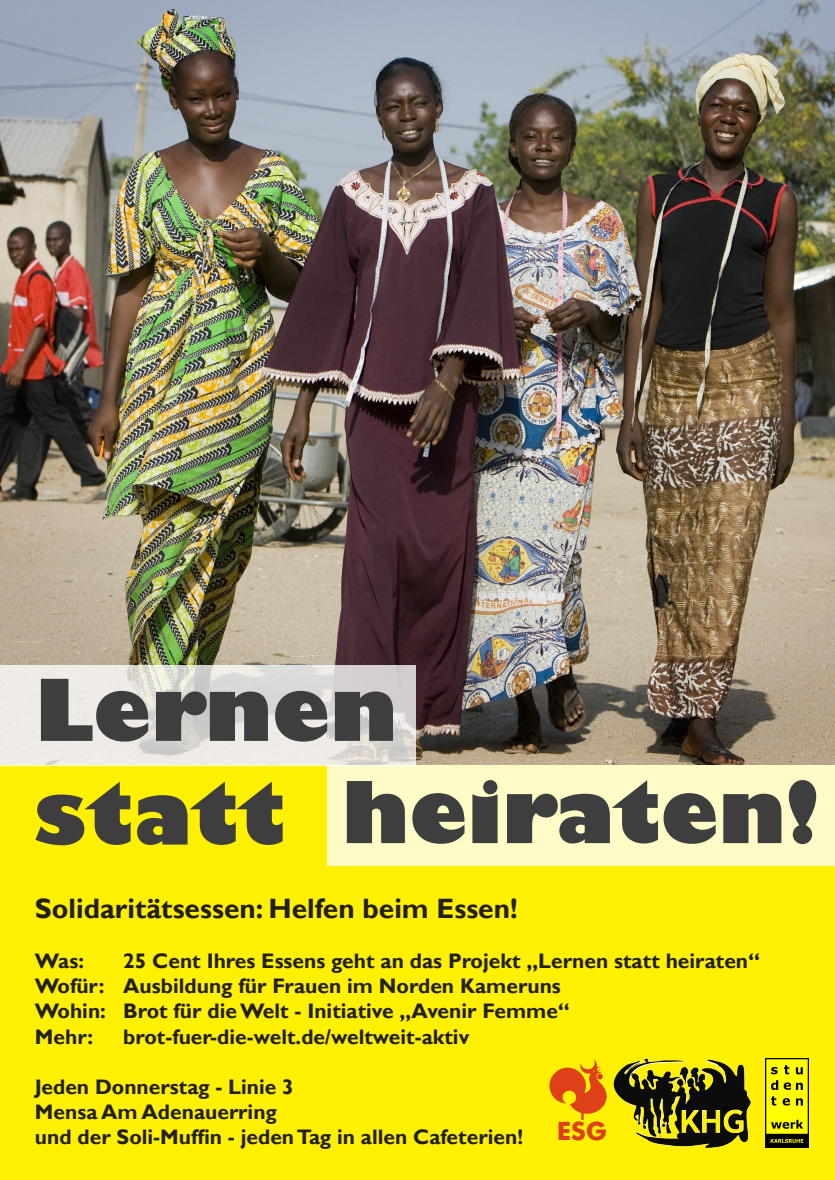
<style>
.page{position:relative;width:835px;height:1180px;background:#fff}
.page>*{position:absolute;margin:0;border:0;box-sizing:border-box;transform-origin:0 0}
.t1{font:800 83.3px "Gill Sans";color:#3e3e3f}
.t2{font:700 28px "Gill Sans";color:#231f20}
.t3{font:700 25.38px "Futura Md BT";color:#db401a}
.t4{font:700 21px "Gill Sans";color:#231f20}
</style>
<div class="page">
<img style="left:0;top:0;width:834px;height:765px">
<div style="left:0;top:766px;width:834px;height:414px;background:#fff101"></div>
<img style="left:765px;top:1059px;width:43px;height:88px">
<img style="left:613px;top:1059px;width:137px;height:88px">
<svg style="left:0;top:665px;width:415px;height:101px;background:#e4e0dc"></svg>
<div style="left:327px;top:765px;width:507px;height:101px;background:#fffbc6"></div>
<svg style="left:549px;top:1059px;width:57px;height:61px"></svg>
<p class="t1" style="left:35px;top:658px;width:363px">Lernen</p>
<p class="t1" style="left:35px;top:761px;width:252px">statt</p>
<p class="t1" style="left:342px;top:760px;width:478px">heiraten!</p>
<p class="t2" style="left:35px;top:891px;width:484px">Solidaritätsessen: Helfen beim Essen!</p>
<p class="t4" style="left:35px;top:948px;width:51px">Was:</p>
<p class="t4" style="left:123px;top:948px;width:638px">25 Cent Ihres Essens geht an das Projekt „Lernen statt heiraten“</p>
<p class="t4" style="left:35px;top:973px;width:527px">Wofür: Ausbildung für Frauen im Norden Kameruns</p>
<p class="t4" style="left:35px;top:998px;width:536px">Wohin: Brot für die Welt - Initiative „Avenir Femme“</p>
<p class="t4" style="left:35px;top:1024px;width:60px">Mehr:</p>
<p class="t4" style="left:123px;top:1024px;width:347px">brot-fuer-die-welt.de/weltweit-aktiv</p>
<p class="t4" style="left:35px;top:1074px;width:260px">Jeden Donnerstag - Linie 3</p>
<p class="t4" style="left:35px;top:1099px;width:243px">Mensa Am Adenauerring</p>
<p class="t4" style="left:35px;top:1124px;width:489px">und der Soli-Muffin - jeden Tag in allen Cafeterien!</p>
<p class="t3" style="left:556px;top:1114px;width:52px">ESG</p>
</div>
